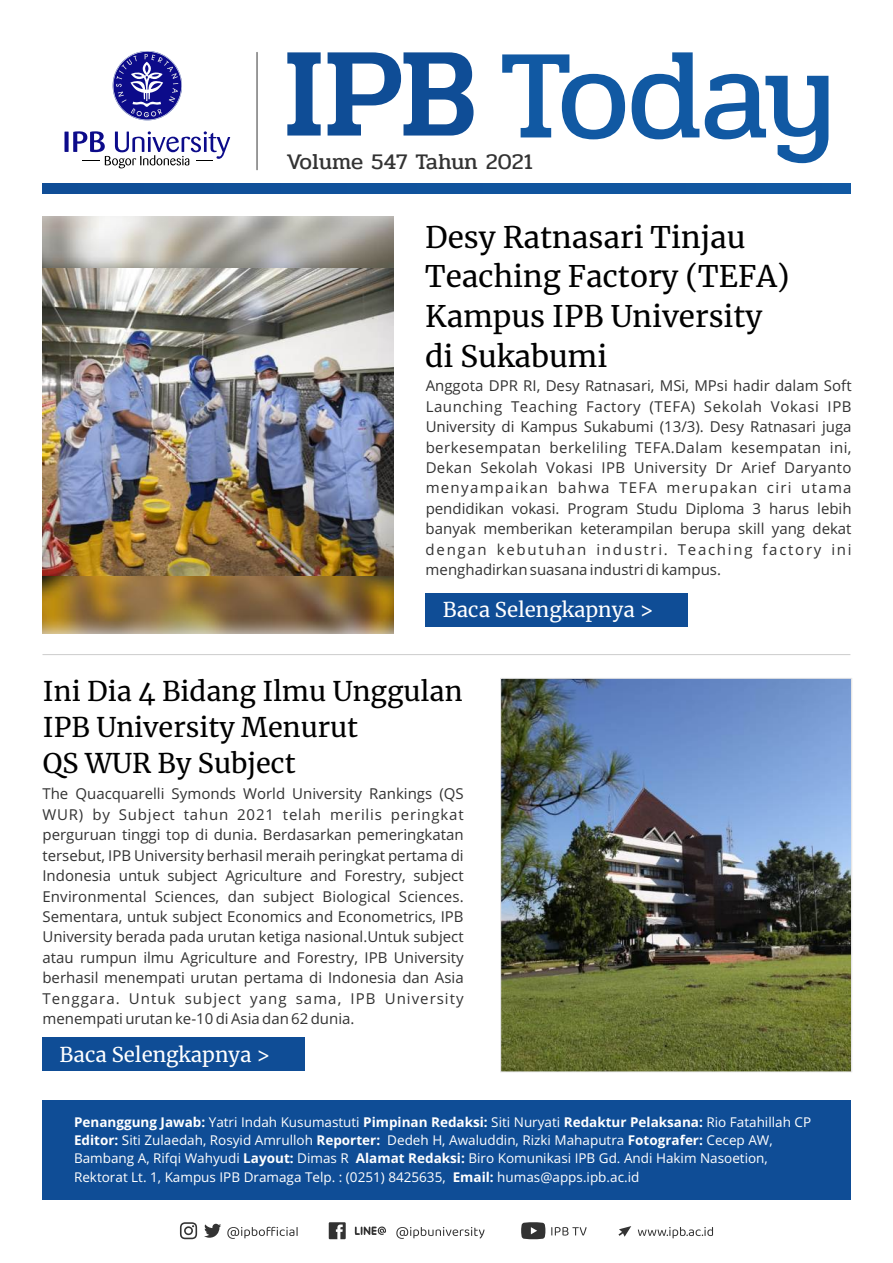
<style>
.page{position:relative;width:893px;height:1263px;background:#fff}
.page>*{position:absolute;margin:0;border:0;box-sizing:border-box;transform-origin:0 0}
.t1{font:29.7px/39.6px "Merriweather";color:#000}
.t2{font:27px/36.2px "Merriweather";color:#000}
.t3{font:22.5px "Pridi";color:#333}
.t4{font:20.4px "Merriweather";color:#fff}
.t5{font:15px/20.4px "Open Sans";color:#333;text-align:justify}
.t6{font:13.5px/18.5px "Open Sans";color:#fff}
.t7{font:700 13.5px "Open Sans";color:#fff}
.s1{font-weight:400}
.s2{font-weight:700}
</style>
<div class="page">
<div style="left:42px;top:1100px;width:809px;height:99px;background:#0f4d96"></div>
<div style="left:64px;top:132px;width:5px;height:20px;background:#0c0b8a"></div>
<svg style="left:73px;top:131px;width:157px;height:37px"></svg>
<svg style="left:113px;top:51px;width:69px;height:70px"></svg>
<svg style="left:287px;top:52px;width:187px;height:84px"></svg>
<svg style="left:502px;top:52px;width:326px;height:111px"></svg>
<hr style="left:256px;top:52px;width:2px;height:118px;background:#4d4d4d">
<div style="left:43px;top:184px;width:807px;height:9px;background:#10539c"></div>
<svg style="left:204px;top:1224px;width:17px;height:14px"></svg>
<svg style="left:180px;top:1222px;width:17px;height:17px"></svg>
<svg style="left:227px;top:1227px;width:71px;height:12px"></svg>
<svg style="left:329px;top:1222px;width:17px;height:17px"></svg>
<svg style="left:354px;top:1226px;width:32px;height:9px"></svg>
<svg style="left:396px;top:1227px;width:88px;height:12px"></svg>
<svg style="left:521px;top:1222px;width:24px;height:17px"></svg>
<svg style="left:551px;top:1227px;width:36px;height:8px"></svg>
<svg style="left:638px;top:1227px;width:75px;height:11px"></svg>
<svg style="left:618px;top:1226px;width:13px;height:11px"></svg>
<hr style="left:42px;top:654px;width:808px;height:1px;background:#ccc">
<img style="left:42px;top:217px;width:352px;height:417px">
<img style="left:42px;top:268px;width:352px;height:307px">
<img style="left:502px;top:680px;width:348px;height:390px">
<div style="left:500px;top:678px;width:352px;height:394px;border:1px solid #e6e6e6"></div>
<div style="left:42px;top:1037px;width:262px;height:34px;background:#0f4d96"></div>
<div style="left:426px;top:593px;width:262px;height:33px;background:#0f4d96"></div>
<h3 class="t3" style="left:286px;top:153px;width:248px">Volume 547 Tahun 2021</h3>
<h1 class="t1" style="left:425px;top:217px;width:366px">Desy Ratnasari Tinjau<br>Teaching Factory (TEFA)<br>Kampus IPB University di Sukabumi</h1>
<p class="t5" style="left:426px;top:377px;width:427px">Anggota DPR RI, Desy Ratnasari, MSi, MPsi hadir dalam Soft Launching Teaching Factory (TEFA) Sekolah Vokasi IPB University di Kampus Sukabumi (13/3). Desy Ratnasari juga berkesempatan berkeliling TEFA.Dalam kesempatan ini, Dekan Sekolah Vokasi IPB University Dr Arief Daryanto menyampaikan bahwa TEFA merupakan ciri utama pendidikan vokasi. Program Studu Diploma 3 harus lebih banyak memberikan keterampilan berupa skill yang dekat dengan kebutuhan industri. Teaching factory ini menghadirkan suasana industri di kampus.</p>
<h3 class="t4" style="left:443px;top:597px;width:212px">Baca Selengkapnya &gt;</h3>
<h2 class="t2" style="left:43px;top:673px;width:421px">Ini Dia 4 Bidang Ilmu Unggulan<br>IPB University Menurut<br>QS WUR By Subject</h2>
<p class="t5" style="left:42px;top:785px;width:423px">The Quacquarelli Symonds World University Rankings (QS WUR) by Subject tahun 2021 telah merilis peringkat perguruan tinggi top di dunia. Berdasarkan pemeringkatan tersebut, IPB University berhasil meraih peringkat pertama di Indonesia untuk subject Agriculture and Forestry, subject Environmental Sciences, dan subject Biological Sciences.<br>Sementara, untuk subject Economics and Econometrics, IPB University berada pada urutan ketiga nasional.Untuk subject atau rumpun ilmu Agriculture and Forestry, IPB University berhasil menempati urutan pertama di Indonesia dan Asia Tenggara. Untuk subject yang sama, IPB University menempati urutan ke-10 di Asia dan 62 dunia.</p>
<h3 class="t4" style="left:60px;top:1041px;width:212px">Baca Selengkapnya &gt;</h3>
<p class="t7" style="left:74px;top:1116px;width:739px">Penanggung Jawab: <span class="s1">Yatri Indah Kusumastuti</span> Pimpinan Redaksi: <span class="s1">Siti Nuryati</span> Redaktur Pelaksana: <span class="s1">Rio Fatahillah CP</span></p>
<p class="t6" style="left:74px;top:1132px;width:700px"><span class="s2">Editor:</span> Siti Zulaedah, Rosyid Amrulloh <span class="s2">Reporter:</span> Dedeh H, Awaluddin, Rizki Mahaputra <span class="s2">Fotografer:</span> Cecep AW,<br>Bambang A, Rifqi Wahyudi <span class="s2">Layout:</span> Dimas R <span class="s2">Alamat Redaksi:</span> Biro Komunikasi IPB Gd. Andi Hakim Nasoetion,<br>Rektorat Lt. 1, Kampus IPB Dramaga Telp. : (0251) 8425635, <span class="s2">Email:</span> humas@apps.ipb.ac.id</p>
</div>
